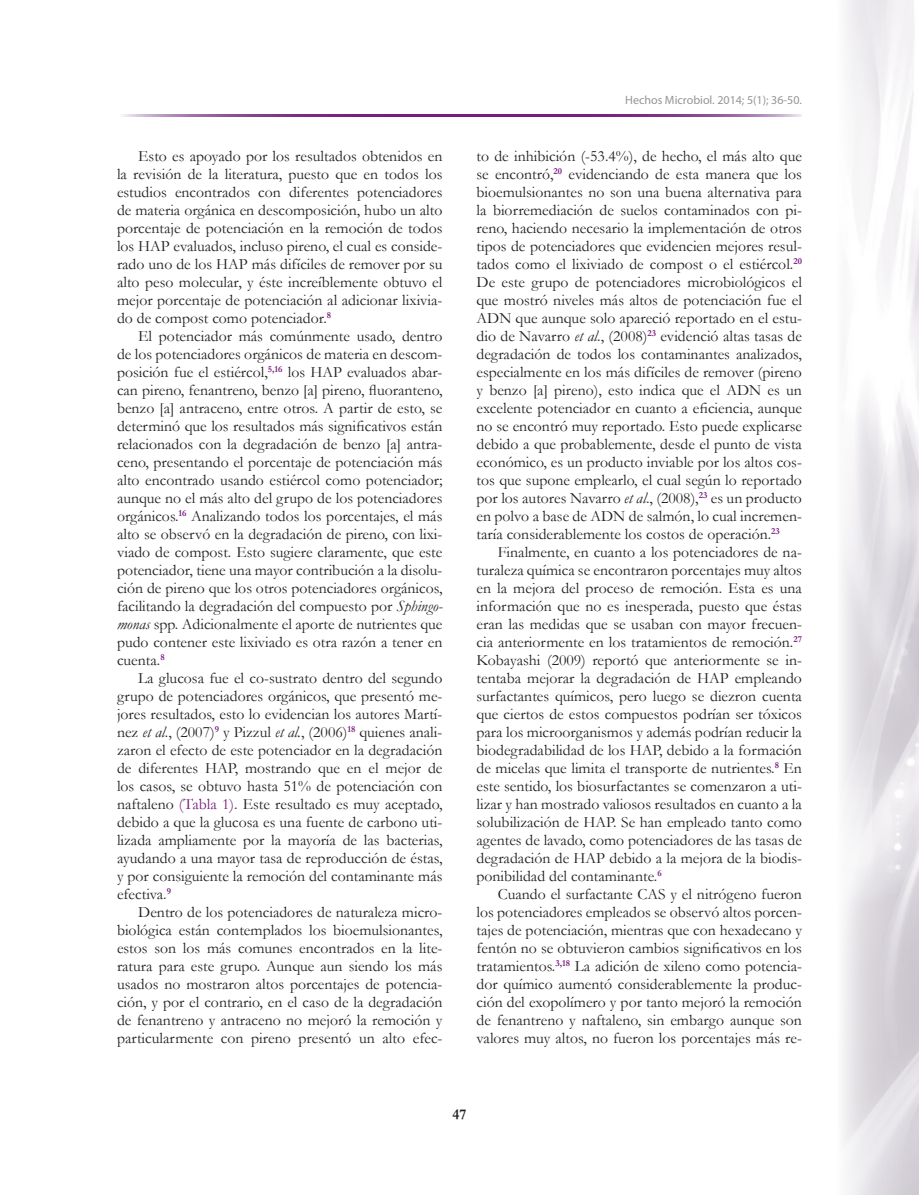
<style>
.page{position:relative;width:919px;height:1195px;background:#fff}
.page>*{position:absolute;margin:0;border:0;box-sizing:border-box;transform-origin:0 0}
.t1{font:15.75px/18px "Garamond";color:#231f20;text-align:justify}
.t2{font:700 15px "Garamond";color:#231f20}
.t3{font:12px "Myriad Pro";color:#939598}
.s1{font-style:italic}
.s2{color:#781d7d}
</style>
<div class="page">
<svg style="left:123px;top:114px;width:678px;height:2px"></svg>
<p class="t1" style="left:117px;top:147px;width:327px;text-indent:21px">Esto es apoyado por los resultados obtenidos en la revisión de la literatura, puesto que en todos los estudios encontrados con diferentes potenciadores de materia orgánica en descomposición, hubo un alto porcentaje de potenciación en la remoción de todos los HAP evaluados, incluso pireno, el cual es conside&shy;rado uno de los HAP más difíciles de remover por su alto peso molecular, y éste increíblemente obtuvo el mejor porcentaje de potenciación al adicionar lixivia&shy;do de compost como potenciador.<sup>8</sup></p>
<p class="t1" style="left:117px;top:327px;width:327px;text-indent:21px">El potenciador más comúnmente usado, dentro de los potenciadores orgánicos de materia en descom&shy;posición fue el estiércol,<sup>5,16</sup> los HAP evaluados abar&shy;can pireno, fenantreno, benzo [a] pireno, fluoranteno, benzo [a] antraceno, entre otros. A partir de esto, se determinó que los resultados más significativos están relacionados con la degradación de benzo [a] antra&shy;ceno, presentando el porcentaje de potenciación más alto encontrado usando estiércol como potenciador; aunque no el más alto del grupo de los potenciadores orgánicos.<sup>16</sup> Analizando todos los porcentajes, el más alto se observó en la degradación de pireno, con lixi&shy;viado de compost. Esto sugiere claramente, que este potenciador, tiene una mayor contribución a la disolu&shy;ción de pireno que los otros potenciadores orgánicos, facilitando la degradación del compuesto por <span class="s1">Sphingo&shy;monas</span> spp. Adicionalmente el aporte de nutrientes que pudo contener este lixiviado es otra razón a tener en cuenta.<sup>8</sup></p>
<p class="t1" style="left:117px;top:669px;width:327px;text-indent:21px">La glucosa fue el co-sustrato dentro del segundo grupo de potenciadores orgánicos, que presentó me&shy;jores resultados, esto lo evidencian los autores Martí&shy;nez <span class="s1">et al</span>., (2007)<sup>9</sup> y Pizzul <span class="s1">et al.</span>, (2006)<sup>18</sup> quienes anali&shy;zaron el efecto de este potenciador en la degradación de diferentes HAP, mostrando que en el mejor de los casos, se obtuvo hasta 51% de potenciación con naftaleno <span class="s2">(Tabla 1)</span>. Este resultado es muy aceptado, debido a que la glucosa es una fuente de carbono uti&shy;lizada ampliamente por la mayoría de las bacterias, ayudando a una mayor tasa de reproducción de éstas, y por consiguiente la remoción del contaminante más efectiva.<sup>9</sup></p>
<p class="t1" style="left:117px;top:903px;width:327px;text-indent:21px">Dentro de los potenciadores de naturaleza micro&shy;biológica están contemplados los bioemulsionantes, estos son los más comunes encontrados en la lite&shy;ratura para este grupo. Aunque aun siendo los más usados no mostraron altos porcentajes de potencia&shy;ción, y por el contrario, en el caso de la degradación de fenantreno y antraceno no mejoró la remoción y particularmente con pireno presentó un alto efec-</p>
<p class="t3" style="left:625px;top:92px;width:178px">Hechos Microbiol. 2014; 5(1); 36-50.</p>
<p class="t1" style="left:476px;top:147px;width:327px">to de inhibición (-53.4%), de hecho, el más alto que se encontró,<sup>20</sup> evidenciando de esta manera que los bioemulsionantes no son una buena alternativa para la biorremediación de suelos contaminados con pi&shy;reno, haciendo necesario la implementación de otros tipos de potenciadores que evidencien mejores resul&shy;tados como el lixiviado de compost o el estiércol.<sup>20<br></sup>De este grupo de potenciadores microbiológicos el que mostró niveles más altos de potenciación fue el ADN que aunque solo apareció reportado en el estu&shy;dio de Navarro <span class="s1">et al</span>., (2008)<sup>23</sup> evidenció altas tasas de degradación de todos los contaminantes analizados, especialmente en los más difíciles de remover (pireno y benzo [a] pireno), esto indica que el ADN es un excelente potenciador en cuanto a eficiencia, aunque no se encontró muy reportado. Esto puede explicarse debido a que probablemente, desde el punto de vista económico, es un producto inviable por los altos cos&shy;tos que supone emplearlo, el cual según lo reportado por los autores Navarro <span class="s1">et al</span>., (2008),<sup>23</sup> es un producto en polvo a base de ADN de salmón, lo cual incremen&shy;taría considerablemente los costos de operación.<sup>23</sup></p>
<p class="t1" style="left:476px;top:543px;width:327px;text-indent:21px">Finalmente, en cuanto a los potenciadores de na&shy;turaleza química se encontraron porcentajes muy altos en la mejora del proceso de remoción. Esta es una información que no es inesperada, puesto que éstas eran las medidas que se usaban con mayor frecuen&shy;cia anteriormente en los tratamientos de remoción.<sup>27<br></sup>Kobayashi (2009) reportó que anteriormente se in&shy;tentaba mejorar la degradación de HAP empleando surfactantes químicos, pero luego se diezron cuenta que ciertos de estos compuestos podrían ser tóxicos para los microorganismos y además podrían reducir la biodegradabilidad de los HAP, debido a la formación de micelas que limita el transporte de nutrientes.<sup>8</sup> En este sentido, los biosurfactantes se comenzaron a uti&shy;lizar y han mostrado valiosos resultados en cuanto a la solubilización de HAP. Se han empleado tanto como agentes de lavado, como potenciadores de las tasas de degradación de HAP debido a la mejora de la biodis&shy;ponibilidad del contaminante.<sup>6</sup></p>
<p class="t1" style="left:476px;top:885px;width:327px;text-indent:21px">Cuando el surfactante CAS y el nitrógeno fueron los potenciadores empleados se observó altos porcen&shy;tajes de potenciación, mientras que con hexadecano y fentón no se obtuvieron cambios significativos en los tratamientos.<sup>3,18</sup> La adición de xileno como potencia&shy;dor químico aumentó considerablemente la produc&shy;ción del exopolímero y por tanto mejoró la remoción de fenantreno y naftaleno, sin embargo aunque son valores muy altos, no fueron los porcentajes más re-</p>
<p class="t2" style="left:452px;top:1104px;width:16px">47</p>
</div>
